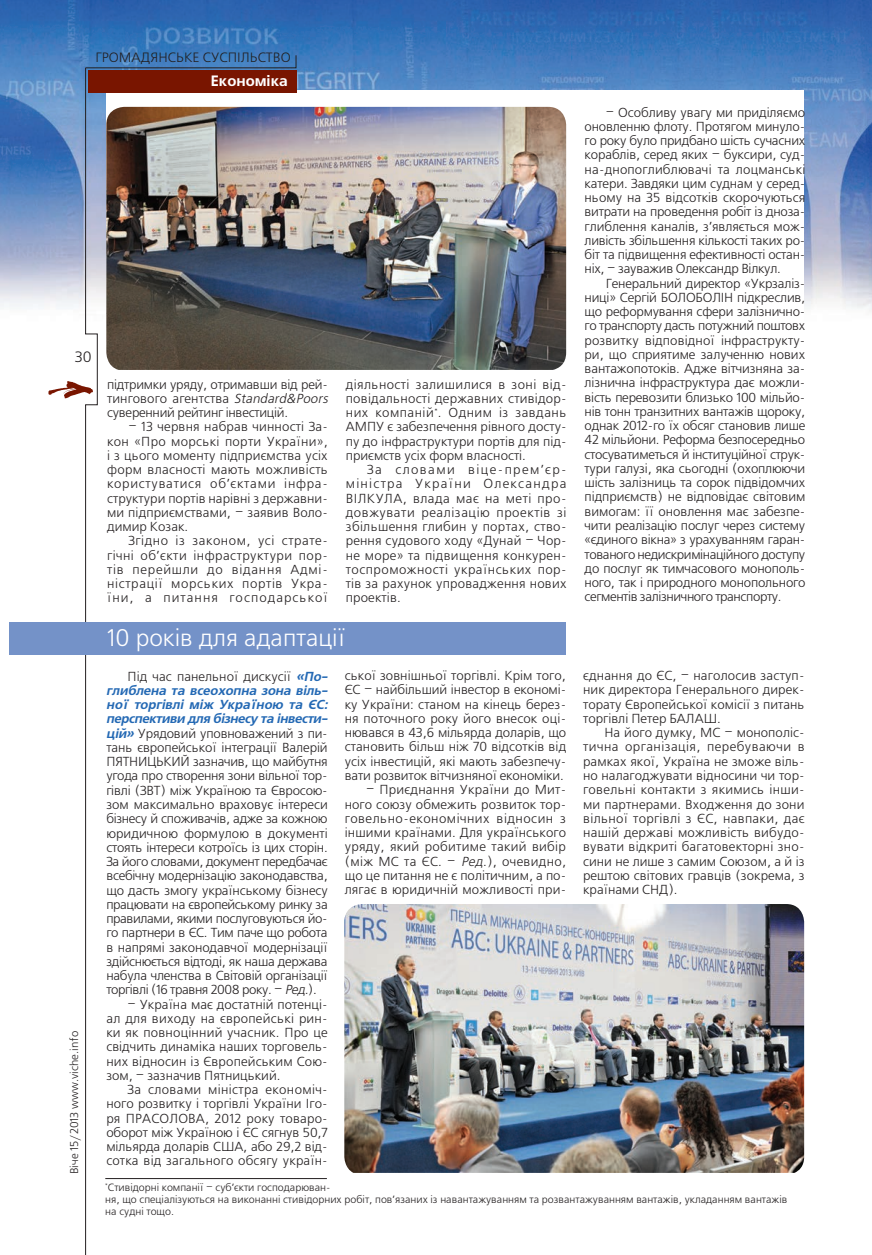
<style>
.page{position:relative;width:872px;height:1255px;background:#fff}
.page>*{position:absolute;margin:0;border:0;box-sizing:border-box;transform-origin:0 0}
.t1{font:24px "Free Set C";color:#fff}
.rubrica_left{font:700 15px "Free Set C";color:#fff}
.foto{font:15px "Free Set C";color:#231f20}
.rubrica_right{font:13.5px "Free Set C";color:#231f20}
.text_freeset{font:13.05px/14.2px "Free Set C";letter-spacing:-.01em;color:#231f20;text-align:justify}
.t2{font:11.25px "Free Set C";color:#231f20}
.foto-2{font:10.5px/12px "Free Set C";color:#231f20}
.s1{font-style:italic}
.s2{font-weight:700;font-style:italic;color:#2469b4}
</style>
<div class="page">
<img style="left:0;top:0;width:446px;height:307px">
<img style="left:446px;top:0;width:125px;height:90px">
<img style="left:699px;top:0;width:173px;height:312px">
<img style="left:571px;top:0;width:128px;height:90px">
<hr style="left:105px;top:1178px;width:222px;height:1px;background:#231f20">
<img style="left:344px;top:904px;width:460px;height:268px">
<div style="left:107px;top:90px;width:697px;height:417px;background:#fff"></div>
<img style="left:296px;top:107px;width:270px;height:263px">
<svg style="left:48px;top:55px;width:248px;height:1199px"></svg>
<div style="left:88px;top:70px;width:208px;height:22px;background:#791500"></div>
<div style="left:9px;top:622px;width:557px;height:32px;background:#7492c8"></div>
<p class="rubrica_right" style="left:95px;top:50px;width:197px">ГРОМАДЯНСЬКЕ СУСПІЛЬСТВО</p>
<p class="rubrica_left" style="left:211px;top:72px;width:78px">Економіка</p>
<p class="foto" style="left:75px;top:349px;width:19px">30</p>
<p class="t2" style="left:68px;top:1174px;width:145px;rotate:-90deg">Віче 15/2013 www.viche.info</p>
<p class="text_freeset" style="left:107px;top:377px;width:225px;text-align:left">підтримки уряду, отримавши від рей&shy;тингового агентства <span class="s1">Standard&amp;Poors </span>суверенний рейтинг інвестицій.</p>
<p class="text_freeset" style="left:107px;top:420px;width:222px;text-indent:21px">– 13 червня набрав чинності За&shy;кон «Про морські порти України», і з цього моменту підприємства усіх форм власності мають можливість користуватися об’єктами інфра&shy;структури портів нарівні з державни&shy;ми підприємствами, – заявив Воло&shy;димир Козак.</p>
<p class="text_freeset" style="left:107px;top:534px;width:222px;text-indent:21px">Згідно із законом, усі страте&shy;гічні об’єкти інфраструктури пор&shy;тів перейшли до відання Адмі&shy;ністрації морських портів Укра&shy;їни, а питання господарської</p>
<p class="text_freeset" style="left:346px;top:377px;width:222px">діяльності залишилися в зоні від&shy;повідальності державних стивідор&shy;них компаній<sup>*</sup>. Одним із завдань АМПУ є забезпечення рівного досту&shy;пу до інфраструктури портів для під&shy;приємств усіх форм власності.</p>
<p class="text_freeset" style="left:346px;top:463px;width:222px;text-indent:21px">За словами віце-прем’єр&shy;міністра України Олександра ВІЛКУЛА, влада має на меті про&shy;довжувати реалізацію проектів зі збільшення глибин у портах, ство&shy;рення судового ходу «Дунай – Чор&shy;не море» та підвищення конкурен&shy;тоспроможності українських пор&shy;тів за рахунок упровадження нових проектів.</p>
<p class="t1" style="left:107px;top:625px;width:240px">10 років для адаптації</p>
<p class="text_freeset" style="left:106px;top:669px;width:226px;text-align:left;text-indent:21px">Під час панельної дискусії <span class="s2">«По&shy;глиблена та всеохопна зона віль&shy;ної торгівлі між Україною та ЄС: перспективи для бізнесу та інвести&shy;цій»</span> Урядовий уповноважений з пи&shy;тань європейської інтеграції Валерій ПЯТНИЦЬКИЙ зазначив, що майбутня угода про створення зони вільної тор&shy;гівлі (ЗВТ) між Україною та Євросою&shy;зом максимально враховує інтереси бізнесу й споживачів, адже за кожною юридичною формулою в документі стоять інтереси котроїсь із цих сторін.<br>За його словами, документ передбачає всебічну модернізацію законодавства, що дасть змогу українському бізнесу працювати на європейському ринку за правилами, якими послуговуються йо&shy;го партнери в ЄС. Тим паче що робота в напрямі законодавчої модернізації здійснюється відтоді, як наша держава набула членства в Світовій організації торгівлі (16 травня 2008 року. – <span class="s1">Ред.</span>).</p>
<p class="text_freeset" style="left:106px;top:997px;width:223px;text-indent:21px">– Україна має достатній потенці&shy;ал для виходу на європейські рин&shy;ки як повноцінний учасник. Про це свідчить динаміка наших торговель&shy;них відносин із Європейським Сою&shy;зом, – зазначив Пятницький.</p>
<p class="text_freeset" style="left:106px;top:1083px;width:223px;text-align:left;text-indent:21px">За словами міністра економіч&shy;ного розвитку і торгівлі України Іго&shy;ря ПРАСОЛОВА, 2012 року товаро&shy;оборот між Україною і ЄС сягнув 50,7 мільярда доларів США, або 29,2 від&shy;сотка від загального обсягу україн-</p>
<p class="text_freeset" style="left:345px;top:669px;width:223px">ської зовнішньої торгівлі. Крім того, ЄС – найбільший інвестор в економі&shy;ку України: станом на кінець берез&shy;ня поточного року його внесок оці&shy;нювався в 43,6 мільярда доларів, що становить більш ніж 70 відсотків від усіх інвестицій, які мають забезпечу&shy;вати розвиток вітчизняної економіки.</p>
<p class="text_freeset" style="left:345px;top:783px;width:223px;text-indent:21px">– Приєднання України до Мит&shy;ного союзу обмежить розвиток тор&shy;говельно-економічних відносин з іншими країнами. Для українського уряду, який робитиме такий вибір (між МС та ЄС. – <span class="s1">Ред</span>.), очевидно, що це питання не є політичним, а по&shy;лягає в юридичній можливості при-</p>
<p class="text_freeset" style="left:584px;top:105px;width:222px;text-indent:21px">– Особливу увагу ми приділяємо оновленню флоту. Протягом минуло&shy;го року було придбано шість сучасних кораблів, серед яких – буксири, суд&shy;на-днопоглиблювачі та лоцманські катери. Завдяки цим суднам у серед&shy;ньому на 35 відсотків скорочуються витрати на проведення робіт із дноза&shy;глиблення каналів, з’являється мож&shy;ливість збільшення кількості таких ро&shy;біт та підвищення ефективності остан&shy;ніх, – зауважив Олександр Вілкул.</p>
<p class="text_freeset" style="left:584px;top:276px;width:222px;text-indent:21px">Генеральний директор «Укрзаліз&shy;ниці» Сергій БОЛОБОЛІН підкреслив, що реформування сфери залізнично&shy;го транспорту дасть потужний поштовх розвитку відповідної інфраструкту&shy;ри, що сприятиме залученню нових вантажопотоків. Адже вітчизняна за&shy;лізнична інфраструктура дає можли&shy;вість перевозити близько 100 мільйо&shy;нів тонн транзитних вантажів щороку, однак 2012-го їх обсяг становив лише 42 мільйони. Реформа безпосередньо стосуватиметься й інституційної струк&shy;тури галузі, яка сьогодні (охоплюючи шість залізниць та сорок підвідомчих підприємств) не відповідає світовим вимогам: її оновлення має забезпе&shy;чити реалізацію послуг через систему «єдиного вікна» з урахуванням гаран&shy;тованого недискримінаційного доступу до послуг як тимчасового монополь&shy;ного, так і природного монопольного сегментів залізничного транспорту.</p>
<p class="text_freeset" style="left:583px;top:669px;width:223px">єднання до ЄС, – наголосив заступ&shy;ник директора Генерального дирек&shy;торату Європейської комісії з питань торгівлі Петер БАЛАШ.</p>
<p class="text_freeset" style="left:583px;top:726px;width:223px;text-indent:21px">На його думку, МС – монополіс&shy;тична організація, перебуваючи в рамках якої, Україна не зможе віль&shy;но налагоджувати відносини чи тор&shy;говельні контакти з якимись інши&shy;ми партнерами. Входження до зони вільної торгівлі з ЄС, навпаки, дає нашій державі можливість вибудо&shy;вувати відкриті багатовекторні зно&shy;сини не лише з самим Союзом, а й із рештою світових гравців (зокрема, з країнами СНД).</p>
<p class="foto-2" style="left:105px;top:1181px;width:683px"><sup>*</sup>Стивідорні компанії – суб’єкти господарюван-<br>ня, що спеціалізуються на виконанні стивідорних робіт, пов’язаних із навантажуванням та розвантажуванням вантажів, укладанням вантажів на судні тощо.</p>
</div>
